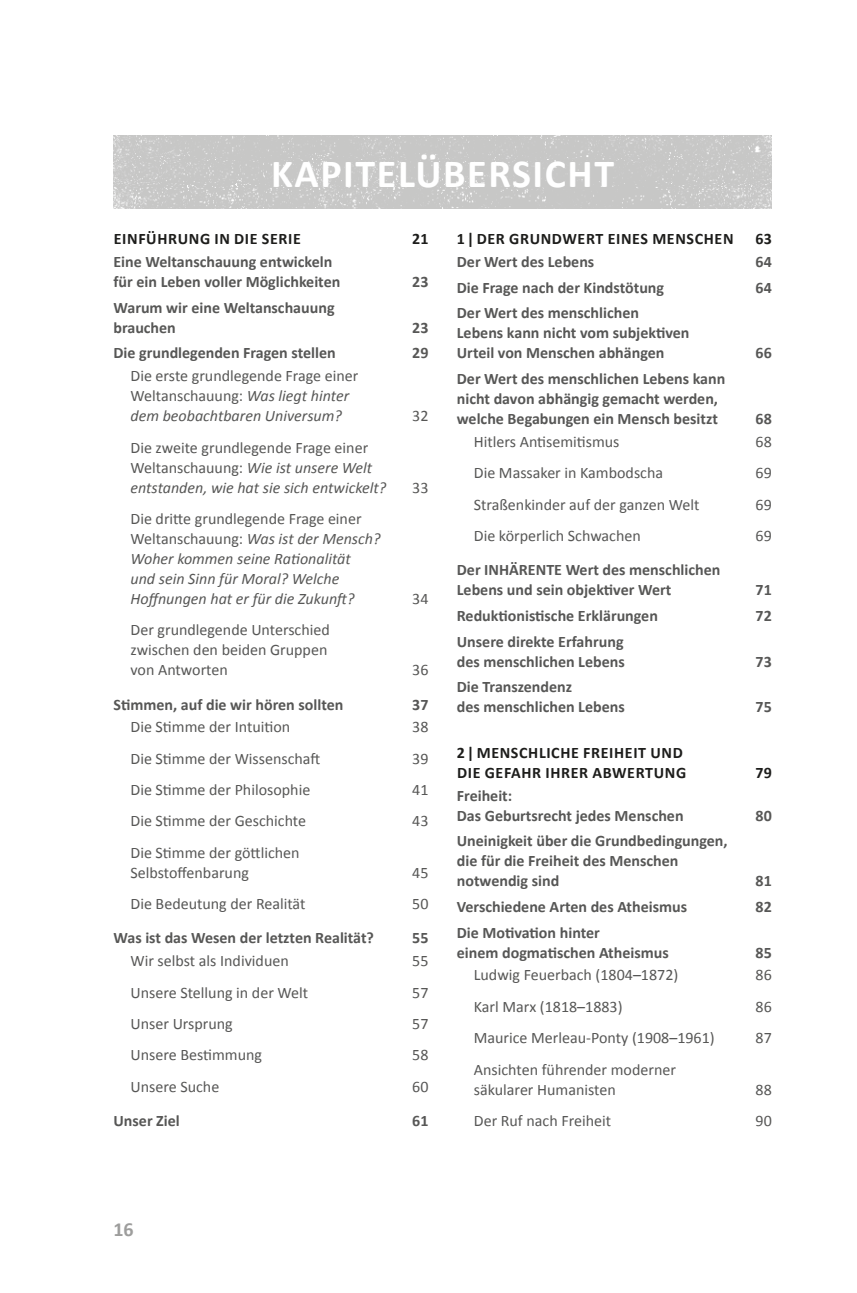
<style>
.page{position:relative;width:857px;height:1293px;background:#fff}
.page>*{position:absolute;margin:0;border:0;box-sizing:border-box;transform-origin:0 0}
.t1{font:700 40px "Calibri";color:#fff}
.t2{font:700 20px "Calibri";color:#9d9d9c}
.t3{font:700 16px/20px "Calibri";color:#575756}
.t4{font:16px/20px "Calibri";color:#575756}
.t5{font:italic 16px/20px "Calibri";color:#575756}
.t6{font:700 16px/20px "Calibri";letter-spacing:.04em;color:#1d1d1b}
.s1{font-style:italic}
.s2{font-style:normal}
</style>
<div class="page">
<img style="left:113px;top:136px;width:658px;height:73px">
<h1 class="t1" style="left:271px;top:148px;width:91px">Kapitel</h1>
<h1 class="t1" style="left:415px;top:148px;width:50px">übersicht</h1>
<p class="t6" style="left:114px;top:229px;width:129px">Einführung in die</p>
<p class="t6" style="left:262px;top:229px;width:16px">Serie</p>
<p class="t6" style="left:412px;top:229px;width:18px">21</p>
<p class="t3" style="left:113px;top:252px;width:228px">Eine Weltanschauung entwickeln für ein Leben voller Möglichkeiten</p>
<p class="t3" style="left:412px;top:272px;width:18px">23</p>
<p class="t3" style="left:113px;top:297px;width:222px">Warum wir eine Weltanschauung brauchen</p>
<p class="t3" style="left:412px;top:317px;width:18px">23</p>
<p class="t3" style="left:113px;top:343px;width:223px">Die grundlegenden Fragen stellen</p>
<p class="t3" style="left:412px;top:343px;width:18px">29</p>
<p class="t4" style="left:130px;top:366px;width:229px">Die erste grundlegende Frage einer<br>Weltanschauung: <span class="s1">Was liegt hinter dem beobachtbaren Universum?</span></p>
<p class="t4" style="left:412px;top:406px;width:18px">32</p>
<p class="t5" style="left:130px;top:437px;width:257px"><span class="s2">Die zweite grundlegende Frage einer<br>Weltanschauung:</span> Wie ist unsere Welt entstanden, wie hat sie sich entwickelt?</p>
<p class="t5" style="left:130px;top:508px;width:251px"><span class="s2">Die dritte grundlegende Frage einer Weltanschauung:</span> Was ist der Mensch?<br>Woher kommen seine Rationalität<br>und sein Sinn für Moral? Welche Hoffnungen hat er für die Zukunft?</p>
<p class="t4" style="left:130px;top:620px;width:201px">Der grundlegende U nterschied zwischen den beiden Gruppen von Antworten</p>
<p class="t4" style="left:412px;top:477px;width:18px">33</p>
<p class="t4" style="left:412px;top:589px;width:18px">34</p>
<p class="t4" style="left:412px;top:660px;width:18px">36</p>
<p class="t3" style="left:113px;top:694px;width:231px">Stimmen, auf die wir hören sollten</p>
<p class="t3" style="left:412px;top:694px;width:18px">37</p>
<p class="t4" style="left:130px;top:717px;width:161px">Die Stimme der Intuition</p>
<p class="t4" style="left:412px;top:717px;width:18px">38</p>
<p class="t4" style="left:130px;top:748px;width:191px">Die Stimme der Wissenschaft</p>
<p class="t4" style="left:412px;top:748px;width:18px">39</p>
<p class="t4" style="left:130px;top:780px;width:181px">Die Stimme der Philosophie</p>
<p class="t4" style="left:412px;top:780px;width:18px">41</p>
<p class="t4" style="left:130px;top:811px;width:177px">Die Stimme der Geschichte</p>
<p class="t4" style="left:412px;top:811px;width:18px">43</p>
<p class="t4" style="left:130px;top:842px;width:170px">Die Stimme der göttlichen<br>Selbstoffenbarung</p>
<p class="t4" style="left:412px;top:862px;width:18px">45</p>
<p class="t4" style="left:130px;top:894px;width:176px">Die Bedeutung der Realität</p>
<p class="t4" style="left:412px;top:894px;width:18px">50</p>
<p class="t3" style="left:113px;top:928px;width:262px">Was ist das Wesen der letzten Realität?</p>
<p class="t3" style="left:412px;top:928px;width:18px">55</p>
<p class="t4" style="left:130px;top:951px;width:160px">Wir selbst als Individuen</p>
<p class="t4" style="left:412px;top:951px;width:18px">55</p>
<p class="t4" style="left:130px;top:982px;width:179px">U nsere Stellung in der Welt</p>
<p class="t4" style="left:412px;top:982px;width:18px">57</p>
<p class="t4" style="left:130px;top:1013px;width:104px">U nser U rsprung</p>
<p class="t4" style="left:412px;top:1013px;width:18px">57</p>
<p class="t4" style="left:130px;top:1045px;width:133px">Unsere Bestimmung</p>
<p class="t4" style="left:412px;top:1045px;width:18px">58</p>
<p class="t4" style="left:130px;top:1076px;width:90px">U nsere Suche</p>
<p class="t4" style="left:412px;top:1076px;width:18px">60</p>
<p class="t3" style="left:113px;top:1110px;width:68px">Unser Ziel</p>
<p class="t3" style="left:412px;top:1110px;width:18px">61</p>
<p class="t6" style="left:456px;top:229px;width:278px">1 Der Grundwert eines Menschen</p>
<p class="t6" style="left:755px;top:229px;width:18px">63</p>
<p class="t3" style="left:456px;top:252px;width:139px">Der Wert des Lebens</p>
<p class="t3" style="left:755px;top:252px;width:18px">64</p>
<p class="t3" style="left:456px;top:277px;width:209px">Die Frage nach der Kindstötung</p>
<p class="t3" style="left:755px;top:277px;width:18px">64</p>
<p class="t3" style="left:456px;top:303px;width:234px">Der Wert des menschlichen<br>Lebens kann nicht vom subjektiven<br>Urteil von Menschen abhängen</p>
<p class="t3" style="left:755px;top:343px;width:18px">66</p>
<p class="t3" style="left:456px;top:369px;width:270px">Der Wert des menschlichen Lebens kann nicht davon abhängig gemacht werden, welche Begabungen ein Mensch besitzt</p>
<p class="t3" style="left:755px;top:409px;width:18px">68</p>
<p class="t4" style="left:473px;top:432px;width:147px">Hitlers Antisemitismus</p>
<p class="t4" style="left:755px;top:432px;width:18px">68</p>
<p class="t4" style="left:473px;top:463px;width:191px">Die Massaker in Kambodscha</p>
<p class="t4" style="left:755px;top:463px;width:18px">69</p>
<p class="t4" style="left:473px;top:494px;width:227px">Straßenkinder auf der ganzen Welt</p>
<p class="t4" style="left:755px;top:494px;width:18px">69</p>
<p class="t4" style="left:473px;top:526px;width:168px">Die körperlich Schwachen</p>
<p class="t4" style="left:755px;top:526px;width:18px">69</p>
<p class="t3" style="left:456px;top:560px;width:265px">Der INHÄRENTE Wert des menschlichen<br>Lebens und sein objektiver Wert</p>
<p class="t3" style="left:755px;top:580px;width:18px">71</p>
<p class="t3" style="left:456px;top:605px;width:202px">Reduktionistische Erklärungen</p>
<p class="t3" style="left:755px;top:605px;width:18px">72</p>
<p class="t3" style="left:456px;top:631px;width:169px">Unsere direkte Erfahrung des menschlichen Lebens</p>
<p class="t3" style="left:755px;top:651px;width:18px">73</p>
<p class="t3" style="left:456px;top:677px;width:169px">Die Transzendenz<br>des menschlichen Lebens</p>
<p class="t6" style="left:456px;top:742px;width:45px">2 Menschliche</p>
<p class="t6" style="left:583px;top:742px;width:9px">Freiheit</p>
<p class="t6" style="left:457px;top:742px;width:225px;text-indent:193px">und die Gefahr ihrer Abwertung</p>
<p class="t3" style="left:456px;top:785px;width:228px">Freiheit:<br>Das Geburtsrecht jedes Menschen</p>
<p class="t3" style="left:456px;top:831px;width:272px">Uneinigkeit über die Grundbedingungen, die für die Freiheit des Menschen notwendig sind</p>
<p class="t3" style="left:755px;top:697px;width:18px">75</p>
<p class="t6" style="left:755px;top:762px;width:18px">79</p>
<p class="t3" style="left:755px;top:805px;width:18px">80</p>
<p class="t3" style="left:755px;top:871px;width:18px">81</p>
<p class="t3" style="left:456px;top:896px;width:232px">Verschiedene Arten des Atheismus</p>
<p class="t3" style="left:755px;top:896px;width:18px">82</p>
<p class="t3" style="left:456px;top:922px;width:213px">Die Motivation hinter<br>einem dogmatischen Atheismus</p>
<p class="t3" style="left:755px;top:942px;width:18px">85</p>
<p class="t4" style="left:473px;top:965px;width:206px">Ludwig Feuerbach (1804–1872)</p>
<p class="t4" style="left:755px;top:965px;width:18px">86</p>
<p class="t4" style="left:473px;top:996px;width:150px">Karl Marx (1818–1883)</p>
<p class="t4" style="left:755px;top:996px;width:18px">86</p>
<p class="t4" style="left:473px;top:1028px;width:242px">Maurice Merleau-Ponty (1908–1961)</p>
<p class="t4" style="left:755px;top:1028px;width:18px">87</p>
<p class="t4" style="left:473px;top:1059px;width:203px">Ansichten führender moderner säkularer Humanisten</p>
<p class="t4" style="left:755px;top:1079px;width:18px">88</p>
<p class="t4" style="left:473px;top:1110px;width:139px">Der Ruf nach Freiheit</p>
<p class="t4" style="left:755px;top:1110px;width:18px">90</p>
<p class="t2" style="left:113px;top:1216px;width:22px">16</p>
</div>
